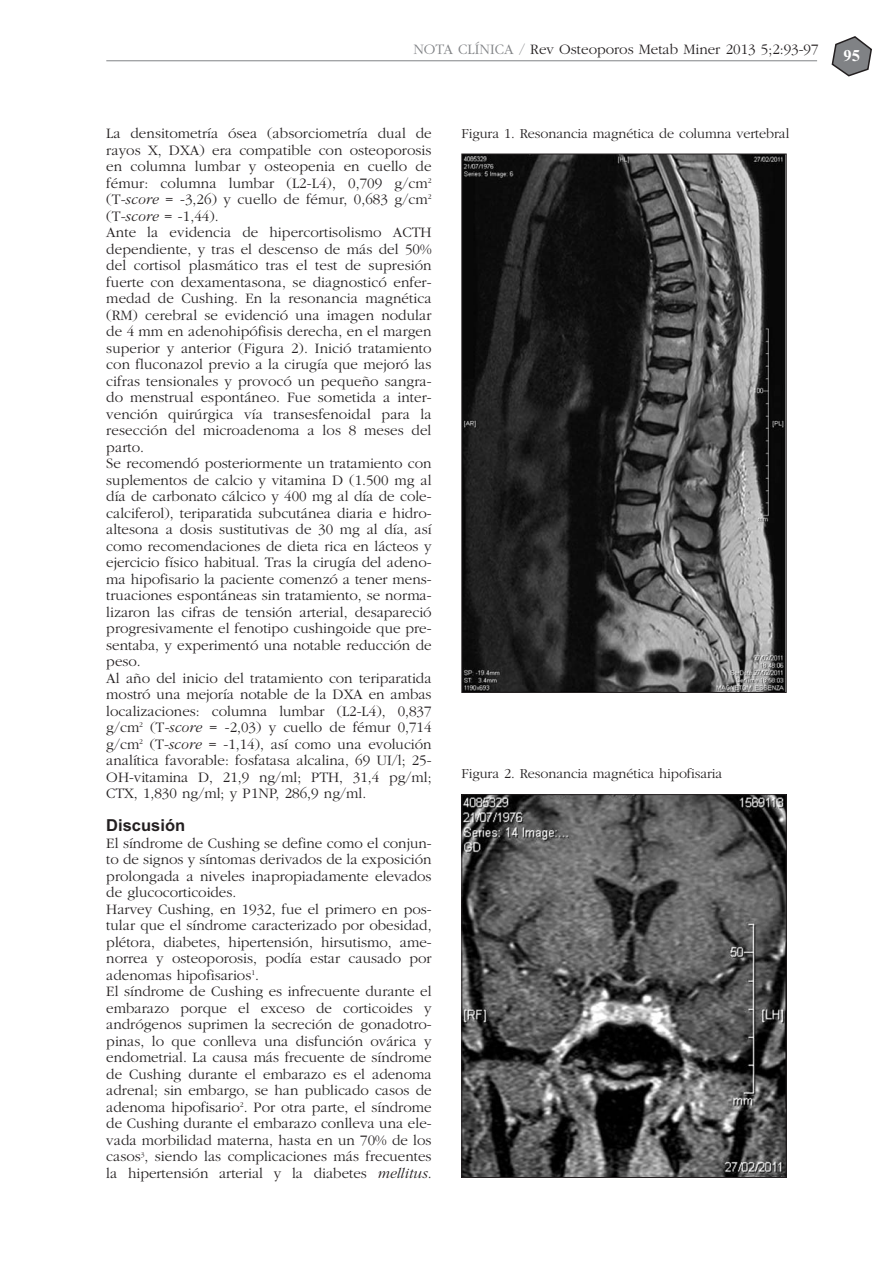
<style>
.page{position:relative;width:893px;height:1263px;background:#fff}
.page>*{position:absolute;margin:0;border:0;box-sizing:border-box;transform-origin:0 0}
.t1{font:700 16.5px "Arial";color:#231f20}
.t2{font:700 16.5px "Times New Roman";color:#fff}
.t3{font:300 15px/16.5px "Garamond";color:#231f20}
.t4{font:300 14.25px "Garamond";letter-spacing:-.005em;color:#231f20}
.s1{color:#808285}
.s2{font-style:italic}
</style>
<div class="page">
<svg style="left:832px;top:36px;width:40px;height:40px"></svg>
<hr style="left:106px;top:60px;width:711px;height:1px;background:#808285">
<img style="left:463px;top:156px;width:322px;height:535px">
<img style="left:463px;top:796px;width:322px;height:380px">
<div style="left:461px;top:794px;width:326px;height:384px;border:1px solid #231f20"></div>
<p class="t3" style="left:413px;top:42px;width:407px"><span class="s1">NOTA CLÍNICA /</span> Rev Osteoporos Metab Miner 2013 5;2:93-97</p>
<p class="t2" style="left:844px;top:46px;width:18px">95</p>
<p class="t3" style="left:106px;top:126px;width:327px">La densitometría ósea (absorciometría dual de rayos X, DXA) era compatible con osteoporosis en columna lumbar y osteopenia en cuello de fémur: columna lumbar (L2-L4), 0,709 g/cm<sup>2 </sup>(T<span class="s2">-score</span> = -3,26) y cuello de fémur, 0,683 g/cm<sup>2 </sup>(T<span class="s2">-score</span> = -1,44).<br>Ante la evidencia de hipercortisolismo ACTH dependiente, y tras el descenso de más del 50% del cortisol plasmático tras el test de supresión fuerte con dexamentasona, se diagnosticó enfer&shy;medad de Cushing. En la resonancia magnética (RM) cerebral se evidenció una imagen nodular de 4 mm en adenohipófisis derecha, en el margen superior y anterior (Figura 2). Inició tratamiento con fluconazol previo a la cirugía que mejoró las cifras tensionales y provocó un pequeño sangra&shy;do menstrual espontáneo. Fue sometida a inter&shy;vención quirúrgica vía transesfenoidal para la resección del microadenoma a los 8 meses del parto.<br>Se recomendó posteriormente un tratamiento con suplementos de calcio y vitamina D (1.500 mg al día de carbonato cálcico y 400 mg al día de cole&shy;calciferol), teriparatida subcutánea diaria e hidro&shy;altesona a dosis sustitutivas de 30 mg al día, así como recomendaciones de dieta rica en lácteos y ejercicio físico habitual. Tras la cirugía del adeno&shy;ma hipofisario la paciente comenzó a tener mens&shy;truaciones espontáneas sin tratamiento, se norma&shy;lizaron las cifras de tensión arterial, desapareció progresivamente el fenotipo cushingoide que pre&shy;sentaba, y experimentó una notable reducción de peso.<br>Al año del inicio del tratamiento con teriparatida mostró una mejoría notable de la DXA en ambas localizaciones: columna lumbar (L2-L4), 0,837 g/cm<sup>2</sup> (T<span class="s2">-score</span> = -2,03) y cuello de fémur 0,714 g/cm<sup>2</sup> (T<span class="s2">-score</span> = -1,14), así como una evolución analítica favorable: fosfatasa alcalina, 69 UI/l; 25- OH-vitamina D, 21,9 ng/ml; PTH, 31,4 pg/ml; CTX, 1,830 ng/ml; y P1NP, 286,9 ng/ml.</p>
<p class="t1" style="left:106px;top:819px;width:80px">Discusión</p>
<p class="t3" style="left:106px;top:836px;width:327px">El síndrome de Cushing se define como el conjun&shy;to de signos y síntomas derivados de la exposición prolongada a niveles inapropiadamente elevados de glucocorticoides.<br>Harvey Cushing, en 1932, fue el primero en pos&shy;tular que el síndrome caracterizado por obesidad, plétora, diabetes, hipertensión, hirsutismo, ame&shy;norrea y osteoporosis, podía estar causado por adenomas hipofisarios<sup>1</sup>.<br>El síndrome de Cushing es infrecuente durante el embarazo porque el exceso de corticoides y andrógenos suprimen la secreción de gonadotro&shy;pinas, lo que conlleva una disfunción ovárica y endometrial. La causa más frecuente de síndrome de Cushing durante el embarazo es el adenoma adrenal; sin embargo, se han publicado casos de adenoma hipofisario<sup>2</sup>. Por otra parte, el síndrome de Cushing durante el embarazo conlleva una ele&shy;vada morbilidad materna, hasta en un 70% de los casos<sup>3</sup>, siendo las complicaciones más frecuentes la hipertensión arterial y la diabetes <span class="s2">mellitus</span>.</p>
<p class="t4" style="left:461px;top:128px;width:329px">Figura 1. Resonancia magnética de columna vertebral</p>
<p class="t4" style="left:461px;top:768px;width:263px">Figura 2. Resonancia magnética hipofisaria</p>
</div>
